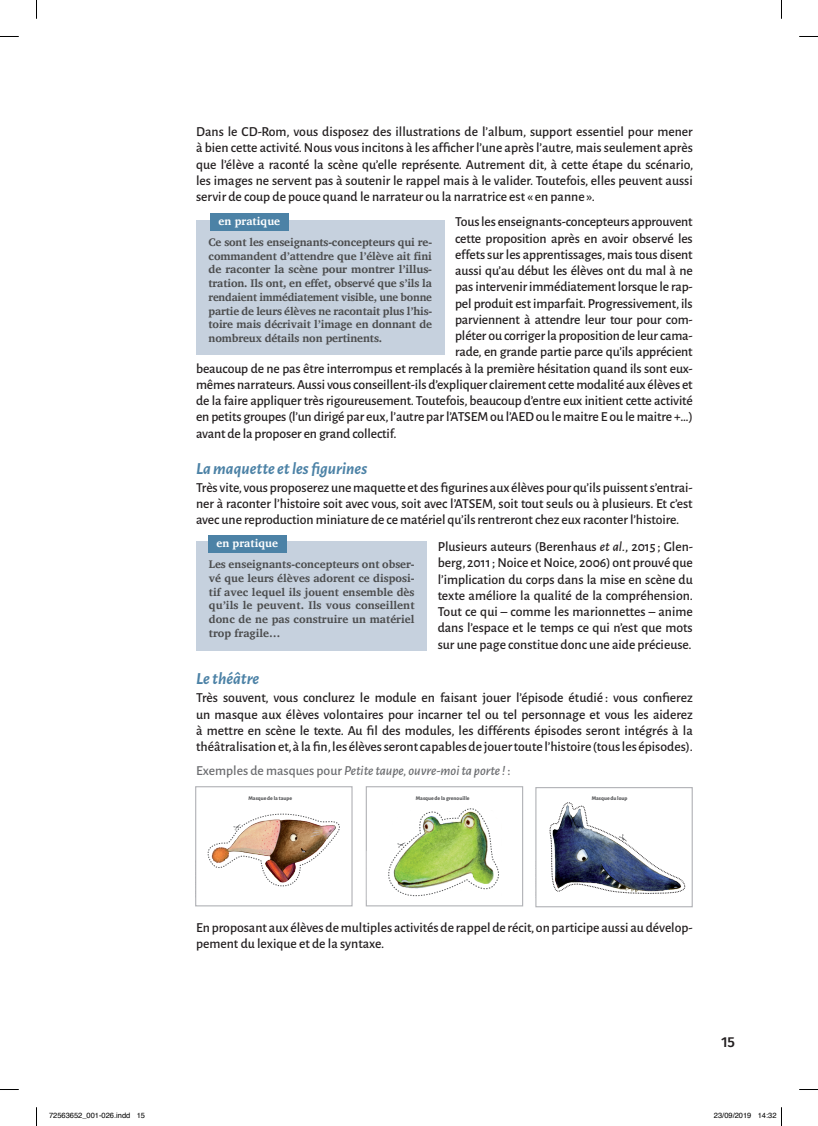
<style>
.page{position:relative;width:818px;height:1126px;background:#fff}
.page>*{position:absolute;margin:0;border:0;box-sizing:border-box;transform-origin:0 0}
.t1{font:italic 700 16.88px "Alegreya Sans";color:#4c82a6}
.t2{font:500 14.38px "Fira Sans";color:#231f20}
.t3{font:500 13.75px/16.2px "Alegreya Sans";letter-spacing:-.01em;color:#231f20;text-align:justify}
.t4{font:italic 500 13.75px "Alegreya Sans";color:#6c6d70}
.t5{font:700 11.25px/13.8px "Charis SIL";letter-spacing:-.01em;color:#4b4c4d;text-align:justify}
.t6{font:700 11.25px "Charis SIL";color:#fff}
.t7{font:7.5px "Helvetica";color:#000}
.t8{font:800 5.62px "Alegreya Sans";color:#57585a}
.s1{font-style:italic}
.s2{font-style:normal}
</style>
<div class="page">
<svg style="left:549px;top:802px;width:137px;height:92px"></svg>
<div style="left:535px;top:787px;width:157px;height:120px;border:1px solid #b2b3b7"></div>
<img style="left:388px;top:808px;width:111px;height:89px">
<div style="left:365px;top:786px;width:158px;height:120px;border:1px solid #b2b3b7"></div>
<img style="left:207px;top:813px;width:133px;height:73px">
<div style="left:195px;top:786px;width:157px;height:120px;border:1px solid #b2b3b7"></div>
<div style="left:196px;top:220px;width:248px;height:134px;background:#c6d1de"></div>
<div style="left:210px;top:213px;width:78px;height:17px;background:#4c82a6"></div>
<div style="left:196px;top:541px;width:231px;height:109px;background:#c6d1de"></div>
<div style="left:208px;top:534px;width:78px;height:18px;background:#4c82a6"></div>
<div style="left:366px;top:850px;width:8px;height:50px;background:#fff"></div>
<svg style="left:0;top:36px;width:19px;height:1px"></svg>
<svg style="left:799px;top:36px;width:18px;height:1px"></svg>
<svg style="left:0;top:1089px;width:19px;height:1px"></svg>
<svg style="left:799px;top:1089px;width:18px;height:1px"></svg>
<svg style="left:36px;top:0;width:1px;height:19px"></svg>
<svg style="left:36px;top:1107px;width:1px;height:18px"></svg>
<p class="t3" style="left:196px;top:123px;width:498px">Dans le CD-Rom, vous disposez des illustrations de l’album, support essentiel pour mener à bien cette activité. Nous vous incitons à les afficher l’une après l’autre, mais seulement après que l’élève a raconté la scène qu’elle représente. Autrement dit, à cette étape du scénario, les images ne servent pas à soutenir le rappel mais à le valider. Toutefois, elles peuvent aussi servir de coup de pouce quand le narrateur ou la narratrice est « en panne ».</p>
<p class="t3" style="left:455px;top:213px;width:239px">Tous les enseignants-concepteurs approuvent</p>
<p class="t3" style="left:455px;top:229px;width:239px">cette proposition après en avoir observé les</p>
<p class="t3" style="left:455px;top:245px;width:239px">effets sur les apprentissages, mais tous disent</p>
<p class="t3" style="left:455px;top:262px;width:239px">aussi qu’au début les élèves ont du mal à ne</p>
<p class="t3" style="left:455px;top:278px;width:239px">pas intervenir immédiatement lorsque le rap-</p>
<p class="t3" style="left:455px;top:294px;width:239px">pel produit est imparfait. Progressivement, ils</p>
<p class="t3" style="left:455px;top:310px;width:239px">parviennent à attendre leur tour pour com-</p>
<p class="t3" style="left:455px;top:327px;width:239px">pléter ou corriger la proposition de leur cama-</p>
<p class="t3" style="left:455px;top:343px;width:239px">rade, en grande partie parce qu’ils apprécient</p>
<p class="t3" style="left:196px;top:359px;width:498px">beaucoup de ne pas être interrompus et remplacés à la première hésitation quand ils sont eux-</p>
<p class="t3" style="left:196px;top:375px;width:498px">mêmes narrateurs. Aussi vous conseillent-ils d’expliquer clairement cette modalité aux élèves et</p>
<p class="t3" style="left:196px;top:392px;width:498px">de la faire appliquer très rigoureusement. Toutefois, beaucoup d’entre eux initient cette activité</p>
<p class="t3" style="left:196px;top:408px;width:498px">en petits groupes (l’un dirigé par eux, l’autre par l’ATSEM ou l’AED ou le maitre E ou le maitre +…)</p>
<p class="t3" style="left:196px;top:424px;width:202px">avant de la proposer en grand collectif.</p>
<p class="t1" style="left:196px;top:456px;width:172px">La maquette et les figurines</p>
<p class="t3" style="left:196px;top:478px;width:498px">Très vite, vous proposerez une maquette et des figurines aux élèves pour qu’ils puissent s’entrai&shy;ner à raconter l’histoire soit avec vous, soit avec l’ATSEM, soit tout seuls ou à plusieurs. Et c’est avec une reproduction miniature de ce matériel qu’ils rentreront chez eux raconter l’histoire.</p>
<p class="t3" style="left:437px;top:537px;width:257px">Plusieurs auteurs (Berenhaus <span class="s1">et al.</span>, 2015 ; Glen&shy;berg, 2011; Noice et Noice, 2006) ont prouvé que l’implication du corps dans la mise en scène du texte améliore la qualité de la compréhension.<br>Tout ce qui – comme les marionnettes – anime dans l’espace et le temps ce qui n’est que mots sur une page constitue donc une aide précieuse.</p>
<p class="t1" style="left:196px;top:666px;width:65px">Le théâtre</p>
<p class="t3" style="left:196px;top:689px;width:498px">Très souvent, vous conclurez le module en faisant jouer l’épisode étudié : vous confierez un masque aux élèves volontaires pour incarner tel ou tel personnage et vous les aiderez à mettre en scène le texte. Au fil des modules, les différents épisodes seront intégrés à la théâtralisation et, à la fin, les élèves seront capables de jouer toute l’histoire (tous les épisodes).</p>
<p class="t4" style="left:196px;top:760px;width:315px"><span class="s2">Exemples de masques pour</span> Petite taupe, ouvre-moi ta porte!<span class="s2">:</span></p>
<p class="t6" style="left:218px;top:215px;width:63px">en pratique</p>
<p class="t5" style="left:208px;top:235px;width:225px">Ce sont les enseignants-concepteurs qui re&shy;commandent d’attendre que l’élève ait fini de raconter la scène pour montrer l’illus&shy;tration. Ils ont, en effet, observé que s’ils la rendaient immédiatement visible, une bonne partie de leurs élèves ne racontait plus l’his&shy;toire mais décrivait l’image en donnant de nombreux détails non pertinents.</p>
<p class="t6" style="left:216px;top:536px;width:63px">en pratique</p>
<p class="t5" style="left:209px;top:557px;width:207px">Les enseignants-concepteurs ont obser&shy;vé que leurs élèves adorent ce disposi&shy;tif avec lequel ils jouent ensemble dès qu’ils le peuvent. Ils vous conseillent donc de ne pas construire un matériel trop fragile…</p>
<p class="t8" style="left:248px;top:793px;width:45px">Masque de la taupe</p>
<p class="t8" style="left:415px;top:793px;width:55px">Masque de la grenouille</p>
<p class="t8" style="left:591px;top:794px;width:37px">Masque du loup</p>
<p class="t3" style="left:196px;top:918px;width:498px">En proposant aux élèves de multiples activités de rappel de récit, on participe aussi au dévelop&shy;pement du lexique et de la syntaxe.</p>
<p class="t2" style="left:720px;top:1030px;width:15px">15</p>
<p class="t7" style="left:49px;top:1109px;width:97px">72563652_001-026.indd 15</p>
<p class="t7" style="left:713px;top:1109px;width:64px">23/09/2019 14:32</p>
</div>
